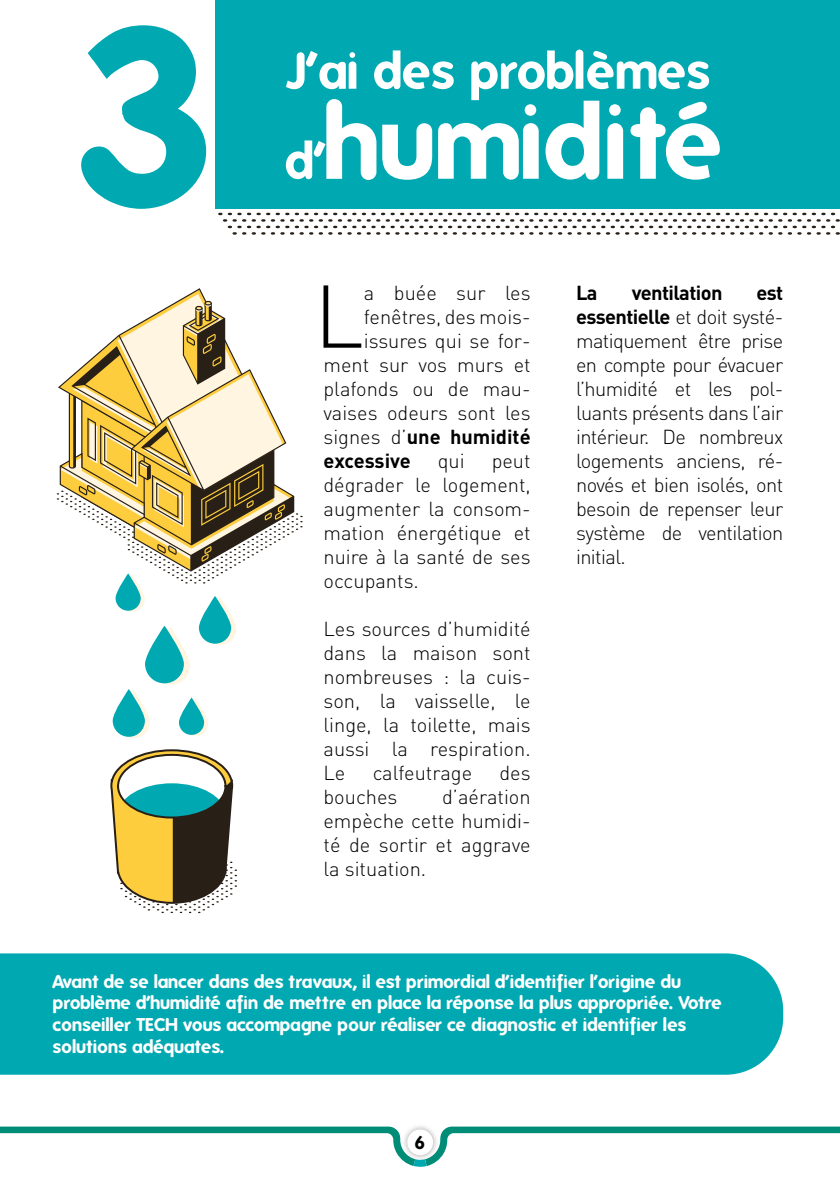
<style>
.page{position:relative;width:840px;height:1191px;background:#fff}
.page>*{position:absolute;margin:0;border:0;box-sizing:border-box;transform-origin:0 0}
.t1{font:700 248.2px "Folks";color:#00a9b1}
.t2{font:700 102px "Folks";color:#fff}
.t3{font:87.4px "DIN Light Alternate";color:#000}
.t4{font:700 50px "Folks";color:#fff}
.t5{font:20px/24px "DIN Light Alternate";color:#000;text-align:justify}
.t6{font:700 20px/24px "DIN";letter-spacing:-.015em;color:#000}
.t7{font:700 18px/21.6px "Folks";color:#fff}
.t8{font:700 18px "Folks";color:#000}
.s1{font-size:50px}
.s2{font-family:"DIN Light Alternate";font-weight:400}
.s3{font-family:"DIN";font-weight:700}
</style>
<div class="page">
<svg style="left:218px;top:212px;width:621px;height:23px"></svg>
<div style="left:215px;top:0;width:624px;height:209px;background:#00a9b1"></div>
<svg style="left:0;top:1126px;width:840px;height:40px"></svg>
<div style="left:0;top:953px;width:782px;height:121px;background:#00a9b1"></div>
<svg style="left:57px;top:343px;width:245px;height:223px"></svg>
<svg style="left:204px;top:597px;width:32px;height:48px"></svg>
<svg style="left:109px;top:288px;width:125px;height:878px"></svg>
<svg style="left:111px;top:750px;width:126px;height:163px"></svg>
<h1 class="t1" style="left:73px;top:-28px;width:147px">3</h1>
<h3 class="t4" style="left:285px;top:42px;width:427px">J’ai des problèmes</h3>
<h2 class="t2" style="left:285px;top:83px;width:437px"><span class="s1">d’</span>humidité</h2>
<p class="t5" style="left:323px;top:280px;width:208px;text-align:right">a buée sur les fenêtres, des mois&shy;issures qui se for&shy;ment sur vos murs et plafonds ou de mau&shy;vaises odeurs sont les</p>
<p class="t6" style="left:323px;top:423px;width:208px"><span class="s2">signes d’</span>une humidité excessive</p>
<h3 class="t3" style="left:314px;top:262px;width:52px">L</h3>
<p class="t5" style="left:437px;top:448px;width:28px">qui</p>
<p class="t5" style="left:323px;top:448px;width:208px;text-indent:168px">peut dégrader le logement, augmenter la consom&shy;mation énergétique et nuire à la santé de ses occupants.</p>
<p class="t5" style="left:323px;top:616px;width:208px">Les sources d’humidité dans la maison sont nombreuses : la cuis&shy;son, la vaisselle, le linge, la toilette, mais aussi la respiration.<br>Le</p>
<p class="t5" style="left:372px;top:760px;width:101px">calfeutrage</p>
<p class="t5" style="left:499px;top:760px;width:33px">des</p>
<p class="t5" style="left:323px;top:784px;width:75px">bouches</p>
<p class="t5" style="left:323px;top:784px;width:208px;text-indent:118px">d’aération empèche cette humidi&shy;té de sortir et aggrave la situation.</p>
<p class="t6" style="left:575px;top:280px;width:23px">La</p>
<p class="t6" style="left:631px;top:280px;width:92px">ventilation</p>
<p class="t6" style="left:756px;top:280px;width:28px">est</p>
<p class="t5" style="left:575px;top:305px;width:208px"><span class="s3">essentielle</span> et doit systé&shy;matiquement être prise en compte pour évacuer l’humidité et les pol&shy;luants présents dans l’air intérieur. De nombreux logements anciens, ré&shy;novés et bien isolés, ont besoin de repenser leur système de ventilation initial.</p>
<p class="t7" style="left:53px;top:970px;width:670px">Avant de se lancer dans des travaux, il est primordial d’identifier l’origine du problème d’humidité afin de mettre en place la réponse la plus appropriée. Votre conseiller TECH vous accompagne pour réaliser ce diagnostic et identifier les solutions adéquates.</p>
<p class="t8" style="left:414px;top:1131px;width:12px">6</p>
</div>
